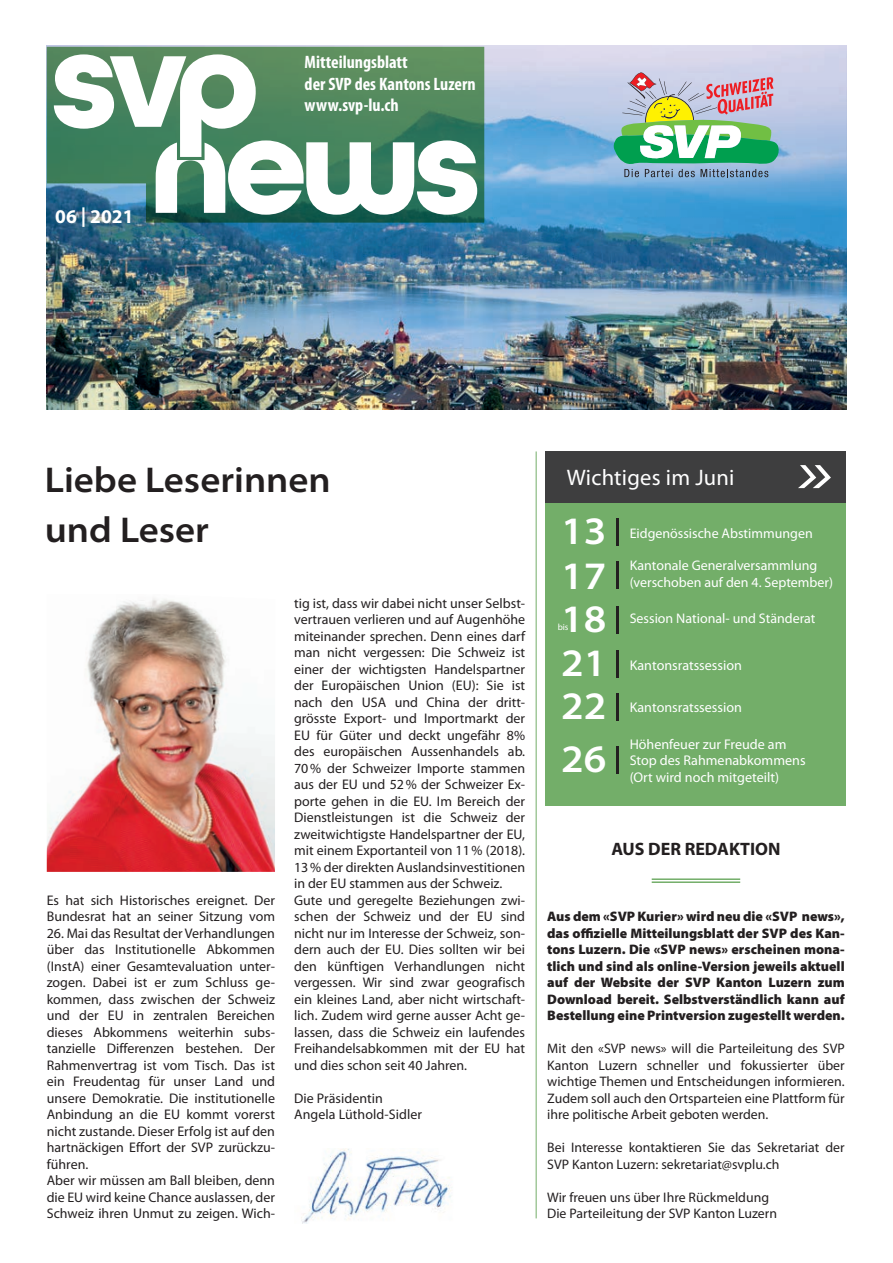
<style>
.page{position:relative;width:893px;height:1263px;background:#fff}
.page>*{position:absolute;margin:0;border:0;box-sizing:border-box;transform-origin:0 0}
.t1{font:600 semi-expanded 39px "Myriad Pro";color:#fff}
.t2{font:600 semi-expanded 36px/49.5px "Myriad Pro";color:#231f20}
.t3{font:22.5px "Myriad Pro";letter-spacing:.01em;color:#fff}
.t4{font:700 19.5px "Myriad Pro";color:#fff}
.t5{font:700 condensed 18px/21.6px "Myriad Pro";color:#fff}
.t6{font:700 18px "Myriad Pro";color:#231f20}
.t7{font:14.1px/16.6px "Myriad Pro";color:#fff}
.t8{font:13.95px/16.5px "Myriad Pro";color:#231f20}
.t9{font:13.95px "Myriad Pro";color:#fff}
.t10{font:13.8px/16.5px "Myriad Pro";color:#231f20}
.t11{font:900 13.8px/16.5px "Myriad Pro";color:#231f20;text-align:justify}
.t12{font:9px "Myriad Pro";color:#fff}
</style>
<div class="page">
<img style="left:47px;top:46px;width:799px;height:364px">
<svg style="left:612px;top:72px;width:167px;height:105px;background:#9fbaa7"></svg>
<svg style="left:47px;top:47px;width:437px;height:176px;background:#3a745c"></svg>
<hr style="left:536px;top:451px;width:1px;height:767px;background:#73ae69">
<svg style="left:54px;top:54px;width:423px;height:161px"></svg>
<img style="left:47px;top:598px;width:228px;height:274px">
<div style="left:546px;top:451px;width:300px;height:355px;background:#73ae69"></div>
<hr style="left:616px;top:519px;width:2px;height:27px;background:#231f20">
<hr style="left:616px;top:561px;width:2px;height:27px;background:#231f20">
<hr style="left:616px;top:651px;width:2px;height:27px;background:#231f20">
<hr style="left:616px;top:693px;width:2px;height:27px;background:#231f20">
<hr style="left:616px;top:746px;width:2px;height:27px;background:#231f20">
<div style="left:546px;top:451px;width:300px;height:51px;background:#3e3e3f"></div>
<svg style="left:798px;top:465px;width:33px;height:23px"></svg>
<img style="left:301px;top:1149px;width:151px;height:75px">
<hr style="left:616px;top:606px;width:2px;height:27px;background:#231f20">
<hr style="left:652px;top:878px;width:88px;height:2px;background:#73ae69">
<hr style="left:652px;top:881px;width:88px;height:2px;background:#73ae69">
<h3 class="t4" style="left:55px;top:206px;width:80px">06 | 2021</h3>
<p class="t5" style="left:305px;top:51px;width:173px">Mitteilungsblatt<br>der SVP des Kantons Luzern www.svp-lu.ch</p>
<h2 class="t2" style="left:45px;top:454px;width:287px">Liebe Leserinnen und Leser</h2>
<p class="t8" style="left:47px;top:892px;width:230px">Es hat sich Historisches ereignet. Der<br>Bundesrat hat an seiner Sitzung vom</p>
<p class="t8" style="left:47px;top:925px;width:230px">26. Mai das Resultat der Verhandlungen über das Institutionelle Abkommen (InstA) einer Gesamtevaluation unter&shy;zogen. Dabei ist er zum Schluss ge&shy;kommen, dass zwischen der Schweiz und der EU in zentralen Bereichen dieses Abkommens weiterhin subs&shy;tanzielle Differenzen bestehen. Der Rahmenvertrag ist vom Tisch. Das ist ein Freudentag für unser Land und unsere Demokratie. Die institutionelle Anbindung an die EU kommt vorerst nicht zustande. Dieser Erfolg ist auf den hartnäckigen Effort der SVP zurückzu&shy;führen.<br>Aber wir müssen am Ball bleiben, denn die EU wird keine Chance auslassen, der Schweiz ihren Unmut zu zeigen. Wich-</p>
<p class="t8" style="left:294px;top:595px;width:233px">tig ist, dass wir dabei nicht unser Selbst&shy;vertrauen verlieren und auf Augenhöhe miteinander sprechen. Denn eines darf man nicht vergessen: Die Schweiz ist einer der wichtigsten Handelspartner der Europäischen Union (EU): Sie ist nach den USA und China der dritt&shy;grösste Export- und Importmarkt der EU für Güter und deckt ungefähr 8% des europäischen Aussenhandels ab.<br>70% der Schweizer Importe stammen aus der EU und 52% der Schweizer Ex&shy;porte gehen in die EU. Im Bereich der Dienstleistungen ist die Schweiz der zweitwichtigste Handelspartner der EU, mit einem Exportanteil von 11% (2018).<br>13% der direkten Auslandsinvestitionen in der EU stammen aus der Schweiz.<br>Gute und geregelte Beziehungen zwi&shy;schen der Schweiz und der EU sind nicht nur im Interesse der Schweiz, son&shy;dern auch der EU. Dies sollten wir bei den künftigen Verhandlungen nicht vergessen. Wir sind zwar geografisch ein kleines Land, aber nicht wirtschaft&shy;lich. Zudem wird gerne ausser Acht ge&shy;lassen, dass die Schweiz ein laufendes Freihandelsabkommen mit der EU hat und dies schon seit 40 Jahren.</p>
<p class="t8" style="left:294px;top:1090px;width:129px">Die Präsidentin<br>Angela Lüthold-Sidler</p>
<h3 class="t3" style="left:567px;top:465px;width:169px">Wichtiges im Juni</h3>
<h1 class="t1" style="left:561px;top:506px;width:47px">13</h1>
<p class="t9" style="left:630px;top:525px;width:185px">Eidgenössische Abstimmungen</p>
<p class="t9" style="left:630px;top:558px;width:189px">Kantonale Generalversammlung</p>
<h1 class="t1" style="left:561px;top:551px;width:47px">17</h1>
<p class="t9" style="left:630px;top:574px;width:205px">(verschoben auf den 4. September)</p>
<h1 class="t1" style="left:561px;top:593px;width:47px">18</h1>
<p class="t9" style="left:630px;top:611px;width:187px">Session National- und Ständerat</p>
<p class="t12" style="left:558px;top:622px;width:12px">bis</p>
<h1 class="t1" style="left:561px;top:638px;width:47px">21</h1>
<p class="t7" style="left:630px;top:657px;width:114px">Kantonsratssession</p>
<h1 class="t1" style="left:561px;top:681px;width:47px">22</h1>
<p class="t7" style="left:630px;top:700px;width:114px">Kantonsratssession</p>
<p class="t7" style="left:630px;top:736px;width:177px">Höhenfeuer zur Freude am<br>Stop des Rahmenabkommens</p>
<h1 class="t1" style="left:561px;top:734px;width:47px">26</h1>
<p class="t7" style="left:630px;top:769px;width:151px">(Ort wird noch mitgeteilt)</p>
<p class="t6" style="left:611px;top:839px;width:171px">AUS DER REDAKTION</p>
<p class="t11" style="left:547px;top:909px;width:299px">Aus dem «SVP Kurier» wird neu die «SVP news», das offizielle Mitteilungsblatt der SVP des Kan&shy;tons Luzern. Die «SVP news» erscheinen mona&shy;tlich und sind als online-Version jeweils aktuell auf der Website der SVP Kanton Luzern zum Download bereit. Selbstverständlich kann auf Bestellung eine Printversion zugestellt werden.</p>
<p class="t10" style="left:547px;top:1041px;width:299px;text-align:justify">Mit den «SVP news» will die Parteileitung des SVP Kanton Luzern schneller und fokussierter über wichtige Themen und Entscheidungen informieren.<br>Zudem soll auch den Ortsparteien eine Plattform für ihre politische Arbeit geboten werden.</p>
<p class="t10" style="left:547px;top:1140px;width:299px">Bei Interesse kontaktieren Sie das Sekretariat der<br>SVP Kanton Luzern: sekretariat@svplu.ch</p>
<p class="t10" style="left:547px;top:1189px;width:231px">Wir freuen uns über Ihre Rückmeldung<br>Die Parteileitung der SVP Kanton Luzern</p>
</div>
